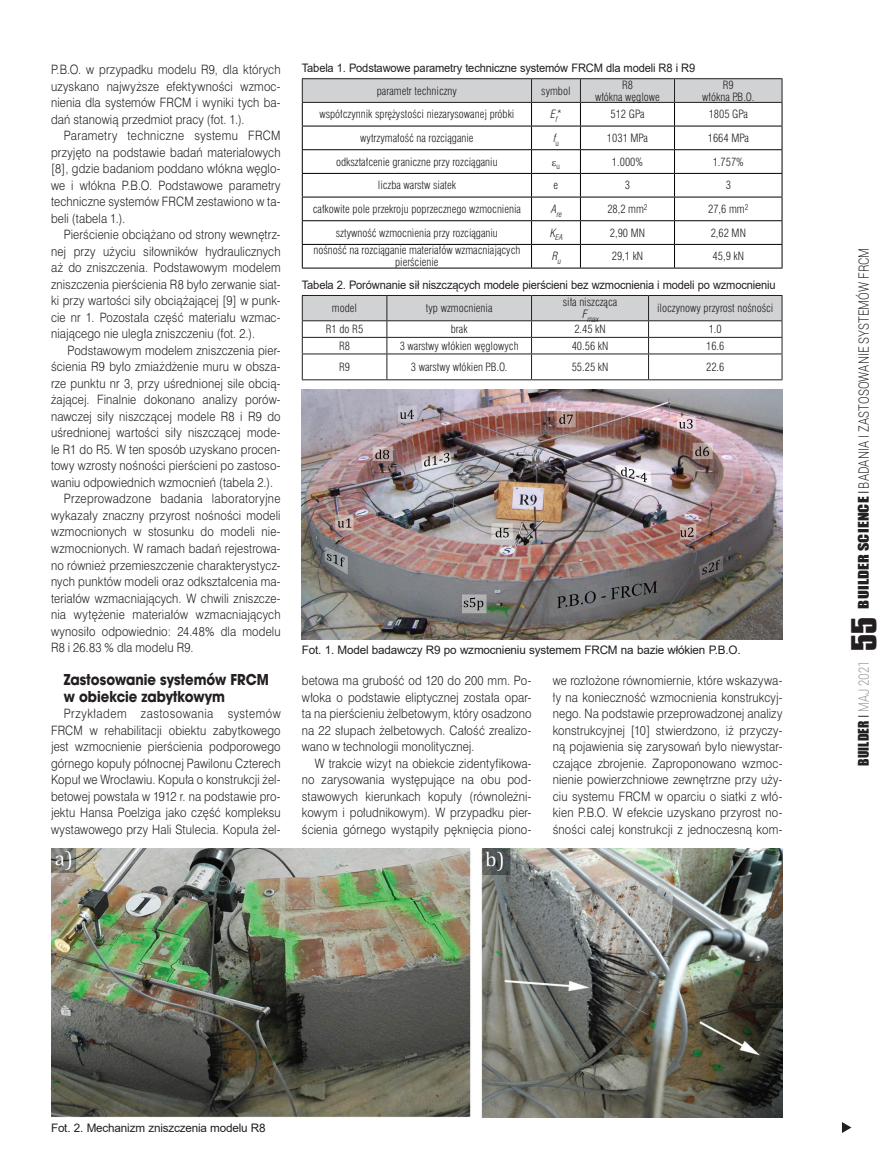
<style>
.page{position:relative;width:893px;height:1170px;background:#fff}
.page>*{position:absolute;margin:0;border:0;box-sizing:border-box;transform-origin:0 0}
.srodtytul{font:700 16.5px/16.5px "Avant Gar Got Itc TEE";color:#231f20;scale:.9 1}
.t1{font:300 14.25px "Roboto";letter-spacing:.01em;color:#231f20;scale:.8 1}
.t2{font:13.5px "Impact";letter-spacing:.01em;color:#231f20}
.tekst_swiss{font:12px/16.5px "Swis 721 Lt PL";letter-spacing:.015em;color:#231f20;text-align:justify;scale:.89 1}
.Fot_podpis{font:11.7px "Arial";letter-spacing:-.015em;color:#231f20;scale:.95 1}
.Fot_podpis-2{font:11.7px "Arial";letter-spacing:-.015em;color:#231f20}
.TABELOWY{font:10.5px/12px "Swis 721 Lt Cn PL";color:#231f20;text-align:center}
.TABELOWY-2{font:italic 10.5px "Swis 721 Lt Cn PL";color:#231f20}
.TABELOWY-3{font:italic 7.35px "Swis 721 Lt Cn PL";color:#231f20}
.TABELOWY-4{font:7.35px "Swis 721 Lt Cn PL";color:#231f20}
.s1{font-style:normal}
.s2{font-family:"Impact";font-weight:400;font-size:13.5px}
.s3{font-family:"Swis 721 Lt PL";font-weight:400;font-size:13.5px}
.s4{font-family:"Swis 721 Lt PL"}
.s5{font-family:"Roboto";font-weight:300;font-size:14.25px;color:#939598}
.s6{font-family:"Compacta PL";font-weight:700;font-size:30px}
</style>
<div class="page">
<svg style="left:842px;top:1122px;width:9px;height:10px"></svg>
<hr style="left:302px;top:268px;width:229px;height:1px;background:#000001">
<hr style="left:531px;top:268px;width:49px;height:1px;background:#000001">
<hr style="left:580px;top:268px;width:94px;height:1px;background:#000001">
<hr style="left:674px;top:268px;width:108px;height:1px;background:#000001">
<hr style="left:302px;top:78px;width:229px;height:1px;background:#231f20">
<hr style="left:531px;top:78px;width:49px;height:1px;background:#231f20">
<hr style="left:580px;top:78px;width:94px;height:1px;background:#231f20">
<hr style="left:674px;top:78px;width:108px;height:1px;background:#231f20">
<svg style="left:302px;top:295px;width:481px;height:84px"></svg>
<hr style="left:302px;top:379px;width:85px;height:1px;background:#231f20">
<hr style="left:387px;top:379px;width:144px;height:1px;background:#231f20">
<hr style="left:531px;top:379px;width:117px;height:1px;background:#231f20">
<hr style="left:648px;top:379px;width:134px;height:1px;background:#231f20">
<img style="left:302px;top:389px;width:480px;height:250px">
<img style="left:51px;top:848px;width:731px;height:269px">
<svg style="left:302px;top:79px;width:481px;height:189px"></svg>
<p class="tekst_swiss" style="left:51px;top:61px;width:259px">P.B.O. w przypadku modelu R9, dla których uzyskano najwyższe efektywności wzmoc&shy;nienia dla systemów FRCM i wyniki tych ba&shy;dań stanowią przedmiot pracy (fot. 1.).</p>
<p class="tekst_swiss" style="left:51px;top:127px;width:259px;text-indent:13px">Parametry techniczne systemu FRCM przyjęto na podstawie badań materiałowych [8], gdzie badaniom poddano włókna węglo&shy;we i włókna P.B.O. Podstawowe parametry techniczne systemów FRCM zestawiono w ta&shy;beli (tabela 1.).</p>
<p class="tekst_swiss" style="left:51px;top:226px;width:259px;text-indent:13px">Pierścienie obciążano od strony wewnętrz&shy;nej przy użyciu siłowników hydraulicznych aż do zniszczenia. Podstawowym modelem zniszczenia pierścienia R8 było zerwanie siat&shy;ki przy wartości siły obciążającej [9] w punk&shy;cie nr 1. Pozostała część materiału wzmac&shy;niającego nie uległa zniszczeniu (fot. 2.).</p>
<p class="tekst_swiss" style="left:51px;top:342px;width:259px;text-indent:16px">Podstawowym modelem zniszczenia pier&shy;ścienia R9 było zmiażdżenie muru w obsza&shy;rze punktu nr 3, przy uśrednionej sile obcią&shy;żającej. Finalnie dokonano analizy porów&shy;nawczej siły niszczącej modele R8 i R9 do uśrednionej wartości siły niszczącej mode&shy;le R1 do R5. W ten sposób uzyskano procen&shy;towy wzrosty nośności pierścieni po zastoso&shy;waniu odpowiednich wzmocnień (tabela 2.).</p>
<p class="tekst_swiss" style="left:51px;top:490px;width:259px;text-indent:13px">Przeprowadzone badania laboratoryjne wykazały znaczny przyrost nośności modeli wzmocnionych w stosunku do modeli nie&shy;wzmocnionych. W ramach badań rejestrowa&shy;no również przemieszczenie charakterystycz&shy;nych punktów modeli oraz odkształcenia ma&shy;teriałów wzmacniających. W chwili zniszcze&shy;nia wytężenie materiałów wzmacniających wynosiło odpowiednio: 24.48% dla modelu R8 i 26.83 % dla modelu R9.</p>
<p class="srodtytul" style="left:64px;top:671px;width:229px">Zastosowanie systemów FRCM w obiekcie zabytkowym</p>
<p class="tekst_swiss" style="left:51px;top:705px;width:259px;text-indent:13px">Przykładem zastosowania systemów FRCM w rehabilitacji obiektu zabytkowego jest wzmocnienie pierścienia podporowego górnego kopuły północnej Pawilonu Czterech Kopuł we Wrocławiu. Kopuła o konstrukcji żel&shy;betowej powstała w 1912 r. na podstawie pro&shy;jektu Hansa Poelziga jako część kompleksu wystawowego przy Hali Stulecia. Kopuła żel-</p>
<p class="Fot_podpis" style="left:302px;top:60px;width:416px">Tabela 1. Podstawowe parametry techniczne systemów FRCM dla modeli R8 i R9</p>
<p class="TABELOWY" style="left:377px;top:85px;width:82px">parametr techniczny</p>
<p class="TABELOWY" style="left:541px;top:85px;width:31px">symbol</p>
<p class="TABELOWY" style="left:622px;top:79px;width:12px">R8</p>
<p class="TABELOWY" style="left:595px;top:91px;width:66px">włókna węglowe</p>
<p class="TABELOWY" style="left:723px;top:79px;width:12px">R9</p>
<p class="TABELOWY" style="left:702px;top:91px;width:54px">włókna P.B.O.</p>
<p class="TABELOWY" style="left:319px;top:108px;width:196px">współczynnik sprężystości niezarysowanej próbki</p>
<p class="TABELOWY-2" style="left:550px;top:108px;width:14px">E<sub>f</sub><span class="s1">*</span></p>
<p class="TABELOWY" style="left:610px;top:108px;width:35px">512 GPa</p>
<p class="TABELOWY" style="left:709px;top:108px;width:41px">1805 GPa</p>
<p class="TABELOWY" style="left:360px;top:132px;width:115px">wytrzymałość na rozciąganie</p>
<p class="TABELOWY-2" style="left:553px;top:131px;width:8px">f<sub>u</sub></p>
<p class="TABELOWY" style="left:607px;top:132px;width:43px">1031 MPa</p>
<p class="TABELOWY" style="left:708px;top:132px;width:43px">1664 MPa</p>
<p class="TABELOWY" style="left:336px;top:156px;width:163px">odkształcenie graniczne przy rozciąganiu</p>
<p class="TABELOWY-4" style="left:557px;top:162px;width:5px">u</p>
<p class="TABELOWY" style="left:612px;top:156px;width:33px">1.000%</p>
<p class="TABELOWY" style="left:713px;top:156px;width:33px">1.757%</p>
<p class="TABELOWY" style="left:378px;top:179px;width:80px">liczba warstw siatek</p>
<p class="TABELOWY" style="left:554px;top:179px;width:6px">e</p>
<p class="TABELOWY" style="left:625px;top:179px;width:7px">3</p>
<p class="TABELOWY" style="left:726px;top:179px;width:7px">3</p>
<p class="TABELOWY" style="left:313px;top:203px;width:210px">całkowite pole przekroju poprzecznego wzmocnienia</p>
<p class="TABELOWY-3" style="left:550px;top:209px;width:14px"><sup>A</sup>re</p>
<p class="TABELOWY" style="left:607px;top:203px;width:42px">28,2 mm<sup>2</sup></p>
<p class="TABELOWY" style="left:708px;top:203px;width:42px">27,6 mm<sup>2</sup></p>
<p class="TABELOWY" style="left:336px;top:227px;width:164px">sztywność wzmocnienia przy rozciąganiu</p>
<p class="TABELOWY-3" style="left:549px;top:233px;width:17px"><sup>K</sup>EA</p>
<p class="TABELOWY" style="left:610px;top:227px;width:37px">2,90 MN</p>
<p class="TABELOWY" style="left:711px;top:227px;width:37px">2,62 MN</p>
<p class="TABELOWY" style="left:313px;top:244px;width:208px">nośność na rozciąganie materiałów wzmacniających pierścienie</p>
<p class="TABELOWY-2" style="left:551px;top:249px;width:13px">R<sub>u</sub></p>
<p class="TABELOWY" style="left:612px;top:250px;width:33px">29,1 kN</p>
<p class="TABELOWY" style="left:713px;top:250px;width:33px">45,9 kN</p>
<p class="Fot_podpis" style="left:302px;top:277px;width:500px">Tabela 2. Porównanie sił niszczących modele pierścieni bez wzmocnienia i modeli po wzmocnieniu</p>
<p class="TABELOWY" style="left:332px;top:302px;width:27px">model</p>
<p class="TABELOWY" style="left:426px;top:302px;width:68px">typ wzmocnienia</p>
<p class="TABELOWY" style="left:563px;top:296px;width:56px">siła niszcząca</p>
<p class="TABELOWY-3" style="left:582px;top:314px;width:20px"><sup>F</sup>max</p>
<p class="TABELOWY" style="left:657px;top:302px;width:118px">iloczynowy przyrost nośności</p>
<p class="TABELOWY" style="left:326px;top:323px;width:39px">R1 do R5</p>
<p class="TABELOWY" style="left:451px;top:323px;width:18px">brak</p>
<p class="TABELOWY" style="left:574px;top:323px;width:33px">2.45 kN</p>
<p class="TABELOWY" style="left:709px;top:323px;width:15px">1.0</p>
<p class="TABELOWY" style="left:339px;top:340px;width:12px">R8</p>
<p class="TABELOWY" style="left:400px;top:340px;width:120px">3 warstwy włókien węglowych</p>
<p class="TABELOWY" style="left:572px;top:340px;width:38px">40.56 kN</p>
<p class="TABELOWY" style="left:706px;top:340px;width:20px">16.6</p>
<p class="TABELOWY" style="left:339px;top:361px;width:12px">R9</p>
<p class="TABELOWY" style="left:411px;top:361px;width:98px">3 warstwy włókien P.B.O.</p>
<p class="TABELOWY" style="left:572px;top:361px;width:38px">55.25 kN</p>
<p class="TABELOWY" style="left:706px;top:361px;width:20px">22.6</p>
<p class="Fot_podpis-2" style="left:302px;top:642px;width:440px">Fot. 1. Model badawczy R9 po wzmocnieniu systemem FRCM na bazie włókien P.B.O.</p>
<p class="tekst_swiss" style="left:302px;top:672px;width:259px">betowa ma grubość od 120 do 200 mm. Po&shy;włoka o podstawie eliptycznej została opar&shy;ta na pierścieniu żelbetowym, który osadzono na 22 słupach żelbetowych. Całość zrealizo&shy;wano w technologii monolitycznej.</p>
<p class="tekst_swiss" style="left:302px;top:754px;width:259px;text-indent:13px">W trakcie wizyt na obiekcie zidentyfikowa&shy;no zarysowania występujące na obu pod&shy;stawowych kierunkach kopuły (równoleżni&shy;kowym i południkowym). W przypadku pier&shy;ścienia górnego wystąpiły pęknięcia piono-</p>
<p class="tekst_swiss" style="left:553px;top:672px;width:259px">we rozłożone równomiernie, które wskazywa&shy;ły na konieczność wzmocnienia konstrukcyj&shy;nego. Na podstawie przeprowadzonej analizy konstrukcyjnej [10] stwierdzono, iż przyczy&shy;ną pojawienia się zarysowań było niewystar&shy;czające zbrojenie. Zaproponowano wzmoc&shy;nienie powierzchniowe zewnętrzne przy uży&shy;ciu systemu FRCM w oparciu o siatki z włó&shy;kien P.B.O. W efekcie uzyskano przyrost no&shy;śności całej konstrukcji z jednoczesną kom-</p>
<p class="t1" style="left:854px;top:608px;width:452px;rotate:-90deg"><span class="s2">BUILDER SCIENCE</span> <span class="s3">I</span> BADANIA I ZASTOSOWANIE SYSTEMÓW FRCM</p>
<p class="t2" style="left:853px;top:765px;width:150px;rotate:-90deg">BUILDER <span class="s4">I</span> <span class="s5">MAJ 2021</span> <span class="s6">55</span></p>
<p class="Fot_podpis-2" style="left:51px;top:1119px;width:216px">Fot. 2. Mechanizm zniszczenia modelu R8</p>
</div>
